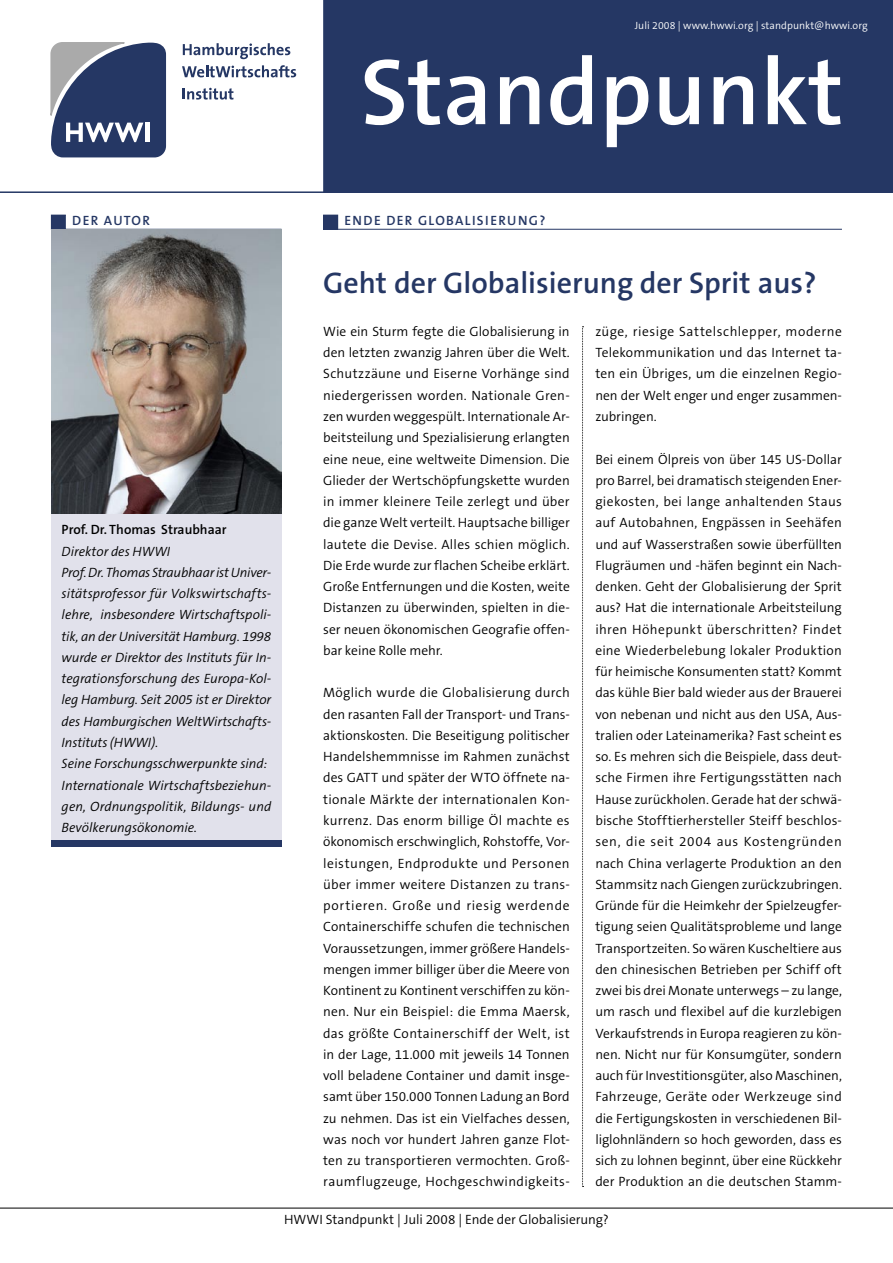
<style>
.page{position:relative;width:893px;height:1263px;background:#fff}
.page>*{position:absolute;margin:0;border:0;box-sizing:border-box;transform-origin:0 0}
.t1{font:600 94.5px "The Sans B6";color:#fff}
.Headline{font:600 30px "The Sans B6";color:#253764}
.Fliesstext{font:300 13.5px/21.3px "The Sans B4";color:#000;text-align:justify}
.Editorial{font:italic 300 13.5px/21.3px "The Sans B4";letter-spacing:-.005em;color:#000;text-align:justify}
.Themen{font:600 13.5px "The Sans B6";letter-spacing:.1em;color:#253764}
.Fliesstext-2{font:600 13.5px "The Sans B6";color:#000}
.t2{font:300 10.5px "The Sans B4";letter-spacing:.005em;color:#fff}
</style>
<div class="page">
<div style="left:51px;top:230px;width:230px;height:616px;background:#e1e1eb"></div>
<div style="left:323px;top:0;width:570px;height:191px;background:#253764"></div>
<svg style="left:183px;top:88px;width:50px;height:12px"></svg>
<svg style="left:182px;top:65px;width:114px;height:12px"></svg>
<svg style="left:183px;top:43px;width:107px;height:16px"></svg>
<svg style="left:50px;top:42px;width:116px;height:115px"></svg>
<hr style="left:0;top:191px;width:893px;height:2px;background:#253764">
<svg style="left:582px;top:326px;width:2px;height:861px"></svg>
<hr style="left:0;top:1208px;width:893px;height:1px;background:#000">
<div style="left:324px;top:215px;width:14px;height:14px;background:#253764"></div>
<div style="left:323px;top:215px;width:15px;height:15px;border:1px solid #253764"></div>
<hr style="left:323px;top:229px;width:519px;height:1px;background:#253764">
<div style="left:51px;top:840px;width:230px;height:6px;background:#253764"></div>
<hr style="left:51px;top:229px;width:230px;height:1px;background:#253764">
<div style="left:51px;top:215px;width:14px;height:14px;background:#253764"></div>
<div style="left:51px;top:215px;width:15px;height:15px;border:1px solid #253764"></div>
<img style="left:51px;top:230px;width:230px;height:284px">
<p class="t2" style="left:635px;top:20px;width:234px">Juli 2008 | www.hwwi.org | standpunkt@hwwi.org</p>
<p class="t1" style="left:360px;top:41px;width:485px">Standpunkt</p>
<p class="Themen" style="left:72px;top:213px;width:79px">DER AUTOR</p>
<p class="Themen" style="left:344px;top:213px;width:203px">ENDE DER GLOBALISIERUNG?</p>
<p class="Fliesstext-2" style="left:62px;top:522px;width:166px">Prof. Dr. Thomas Straubhaar</p>
<p class="Editorial" style="left:62px;top:541px;width:110px">Direktor des HWWI</p>
<p class="Editorial" style="left:62px;top:562px;width:211px">Prof. Dr. Thomas Straubhaar ist Univer&shy;sitätsprofessor für Volkswirtschafts&shy;lehre, insbesondere Wirtschaftspoli&shy;tik, an der Universität Hamburg. 1998 wurde er Direktor des Instituts für In&shy;tegrationsforschung des Europa-Kol&shy;leg Hamburg. Seit 2005 ist er Direktor des Hamburgischen WeltWirtschafts-Instituts (HWWI).</p>
<p class="Editorial" style="left:62px;top:753px;width:207px">Seine Forschungsschwerpunkte sind:</p>
<p class="Editorial" style="left:62px;top:775px;width:211px">Internationale Wirtschaftsbeziehun&shy;gen, Ordnungspolitik, Bildungs- und Bevölkerungsökonomie.</p>
<p class="Headline" style="left:323px;top:267px;width:495px">Geht der Globalisierung der Sprit aus?</p>
<p class="Fliesstext" style="left:323px;top:321px;width:248px">Wie ein Sturm fegte die Globalisierung in den letzten zwanzig Jahren über die Welt.<br>Schutzzäune und Eiserne Vorhänge sind niedergerissen worden. Nationale Gren&shy;zen wurden weggespült. Internationale Ar&shy;beitsteilung und Spezialisierung erlangten eine neue, eine weltweite Dimension. Die Glieder der Wertschöpfungskette wurden in immer kleinere Teile zerlegt und über die ganze Welt verteilt. Hauptsache billiger lautete die Devise. Alles schien möglich.<br>Die Erde wurde zur flachen Scheibe erklärt.<br>Große Entfernungen und die Kosten, weite Distanzen zu überwinden, spielten in die&shy;ser neuen ökonomischen Geografie offen&shy;bar keine Rolle mehr.</p>
<p class="Fliesstext" style="left:323px;top:683px;width:248px">Möglich wurde die Globalisierung durch den rasanten Fall der Transport- und Trans&shy;aktionskosten. Die Beseitigung politischer Handelshemmnisse im Rahmen zunächst des GATT und später der WTO öffnete na&shy;tionale Märkte der internationalen Kon&shy;kurrenz. Das enorm billige Öl machte es ökonomisch erschwinglich, Rohstoffe, Vor&shy;leistungen, Endprodukte und Personen über immer weitere Distanzen zu trans&shy;portieren. Große und riesig werdende Containerschiffe schufen die technischen Voraussetzungen, immer größere Handels&shy;mengen immer billiger über die Meere von Kontinent zu Kontinent verschiffen zu kön&shy;nen. Nur ein Beispiel: die Emma Maersk, das größte Containerschiff der Welt, ist in der Lage, 11.000 mit jeweils 14 Tonnen voll beladene Container und damit insge&shy;samt über 150.000 Tonnen Ladung an Bord zu nehmen. Das ist ein Vielfaches dessen, was noch vor hundert Jahren ganze Flot&shy;ten zu transportieren vermochten. Groß&shy;raumflugzeuge, Hochgeschwindigkeits-</p>
<p class="Fliesstext" style="left:595px;top:321px;width:248px">züge, riesige Sattelschlepper, moderne Telekommunikation und das Internet ta&shy;ten ein Übriges, um die einzelnen Regio&shy;nen der Welt enger und enger zusammen&shy;zubringen.</p>
<p class="Fliesstext" style="left:595px;top:449px;width:248px">Bei einem Ölpreis von über 145 US-Dollar pro Barrel, bei dramatisch steigenden Ener&shy;giekosten, bei lange anhaltenden Staus auf Autobahnen, Engpässen in Seehäfen und auf Wasserstraßen sowie überfüllten Flugräumen und -häfen beginnt ein Nach&shy;denken. Geht der Globalisierung der Sprit aus? Hat die internationale Arbeitsteilung ihren Höhepunkt überschritten? Findet eine Wiederbelebung lokaler Produktion für heimische Konsumenten statt? Kommt das kühle Bier bald wieder aus der Brauerei von nebenan und nicht aus den USA, Aus&shy;tralien oder Lateinamerika? Fast scheint es so. Es mehren sich die Beispiele, dass deut&shy;sche Firmen ihre Fertigungsstätten nach Hause zurückholen. Gerade hat der schwä&shy;bische Stofftierhersteller Steiff beschlos&shy;sen, die seit 2004 aus Kostengründen nach China verlagerte Produktion an den Stammsitz nach Giengen zurückzubringen.<br>Gründe für die Heimkehr der Spielzeugfer&shy;tigung seien Qualitätsprobleme und lange Transportzeiten. So wären Kuscheltiere aus den chinesischen Betrieben per Schiff oft zwei bis drei Monate unterwegs – zu lange, um rasch und flexibel auf die kurzlebigen Verkaufstrends in Europa reagieren zu kön&shy;nen. Nicht nur für Konsumgüter, sondern auch für Investitionsgüter, also Maschinen, Fahrzeuge, Geräte oder Werkzeuge sind die Fertigungskosten in verschiedenen Bil&shy;liglohnländern so hoch geworden, dass es sich zu lohnen beginnt, über eine Rückkehr der Produktion an die deutschen Stamm-</p>
<p class="Fliesstext" style="left:284px;top:1209px;width:326px">HWWI Standpunkt | Juli 2008 | Ende der Globalisierung?</p>
</div>
